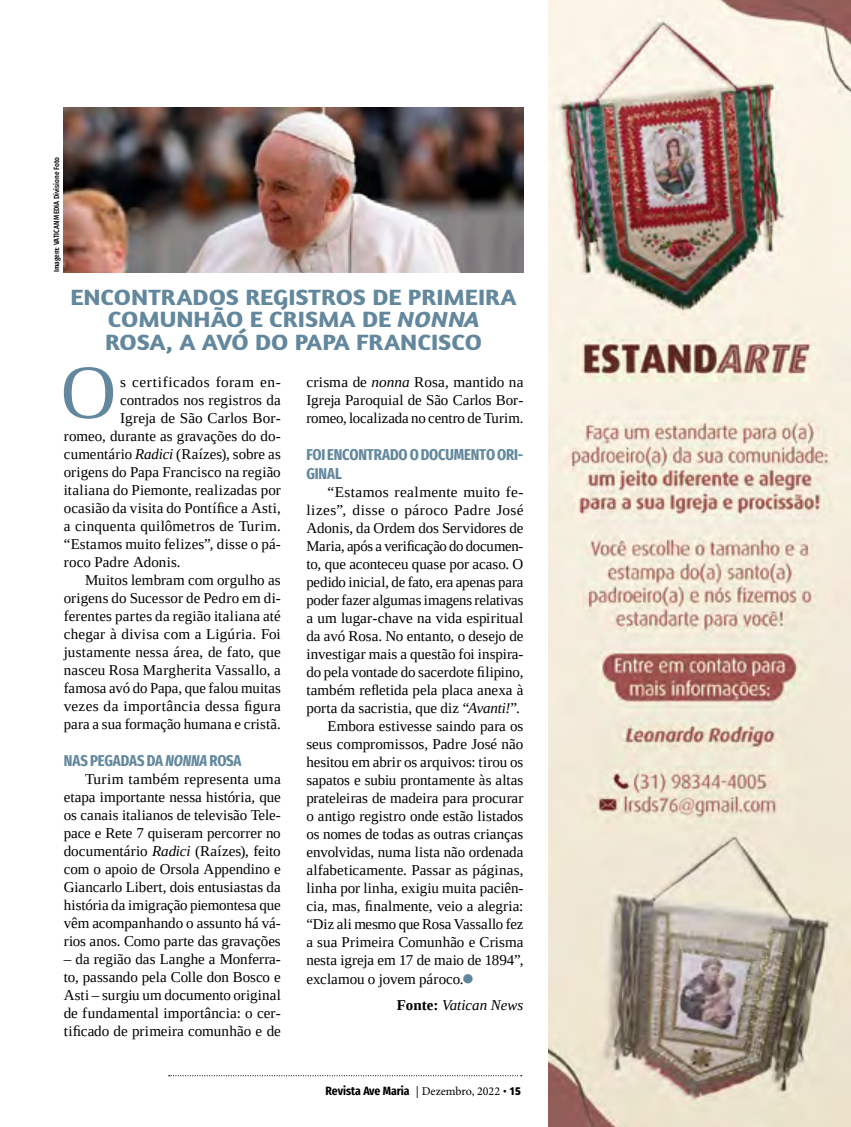
<style>
.page{position:relative;width:851px;height:1127px;background:#fff}
.page>*{position:absolute;margin:0;border:0;box-sizing:border-box;transform-origin:0 0}
.t1{font:76.95px "Tinos";color:#63889d}
.t2{font:39.3px "Tinos";color:#62869a}
.t3{font:700 22.5px/22.5px "Amaranth";color:#63889d;text-align:center;scale:1.11 1}
.t4{font:700 extra-condensed 15.75px/18.9px "Fira Sans";letter-spacing:-.01em;color:#63889d}
.t5{font:15px/18px "Tinos";color:#000;text-align:justify}
.t6{font:15px "Tinos";letter-spacing:.02em;color:#000}
.t7{font:15px "Tinos";letter-spacing:.025em;color:#000}
.t8{font:15px "Tinos";letter-spacing:.03em;color:#000}
.t9{font:italic 15px "Tinos";color:#000}
.t10{font:700 12px "Fira Sans Condensed";color:#000}
.t11{font:500 7.5px "Fira Sans Condensed";color:#000}
.s1{font-style:italic}
.s2{font-weight:700;font-style:normal}
.s3{font-family:"Minion Pro";font-weight:400}
.s4{font-family:"Amaranth"}
</style>
<div class="page">
<img style="left:549px;top:0;width:301px;height:1127px">
<img style="left:64px;top:107px;width:459px;height:165px">
<svg style="left:169px;top:1075px;width:352px;height:1px"></svg>
<p class="t11" style="left:50px;top:272px;width:117px;rotate:-90deg">Imagem: VATICAN MEDIA Divisione Foto</p>
<h3 class="t3" style="left:70px;top:285px;width:403px">ENCONTRADOS REGISTROS DE PRIMEIRA<br>COMUNHÃO E CRISMA DE <span class="s1">NONNA<br></span>ROSA, A AVÓ DO PAPA FRANCISCO</h3>
<p class="t5" style="left:306px;top:373px;width:218px">crisma de <span class="s1">nonna</span> Rosa, mantido na Igreja Paroquial de São Carlos Bor&shy;romeo, localizada no centro de Turim.</p>
<p class="t4" style="left:306px;top:444px;width:218px">FOI ENCONTRADO O DOCUMENTO ORI-<br>GINAL</p>
<p class="t5" style="left:327px;top:483px;width:197px">“Estamos realmente muito fe-</p>
<p class="t7" style="left:306px;top:500px;width:218px">lizes”, disse o pároco Padre José</p>
<p class="t5" style="left:306px;top:519px;width:218px">Adonis, da Ordem dos Servidores de</p>
<p class="t5" style="left:306px;top:537px;width:218px">Maria, após a verificação do documen-</p>
<p class="t5" style="left:306px;top:555px;width:218px">to, que aconteceu quase por acaso. O</p>
<p class="t5" style="left:306px;top:573px;width:218px">pedido inicial, de fato, era apenas para</p>
<p class="t5" style="left:306px;top:591px;width:218px">poder fazer algumas imagens relativas</p>
<p class="t5" style="left:306px;top:609px;width:218px">a um lugar-chave na vida espiritual</p>
<p class="t5" style="left:306px;top:627px;width:218px">da avó Rosa. No entanto, o desejo de</p>
<p class="t5" style="left:306px;top:645px;width:218px">investigar mais a questão foi inspira-</p>
<p class="t5" style="left:306px;top:663px;width:218px">do pela vontade do sacerdote filipino,</p>
<p class="t5" style="left:306px;top:681px;width:218px">também refletida pela placa anexa à</p>
<p class="t5" style="left:306px;top:699px;width:215px">porta da sacristia, que diz “<span class="s1">Avanti!</span>”.</p>
<p class="t5" style="left:327px;top:717px;width:197px">Embora estivesse saindo para os</p>
<p class="t5" style="left:306px;top:735px;width:218px">seus compromissos, Padre José não</p>
<p class="t5" style="left:306px;top:753px;width:218px">hesitou em abrir os arquivos: tirou os</p>
<p class="t5" style="left:306px;top:771px;width:218px">sapatos e subiu prontamente às altas</p>
<p class="t5" style="left:306px;top:789px;width:218px">prateleiras de madeira para procurar</p>
<p class="t5" style="left:306px;top:807px;width:218px">o antigo registro onde estão listados</p>
<p class="t5" style="left:306px;top:825px;width:218px">os nomes de todas as outras crianças</p>
<p class="t5" style="left:306px;top:843px;width:218px">envolvidas, numa lista não ordenada</p>
<p class="t5" style="left:306px;top:861px;width:218px">alfabeticamente. Passar as páginas,</p>
<p class="t5" style="left:306px;top:879px;width:218px">linha por linha, exigiu muita paciên-</p>
<p class="t5" style="left:306px;top:897px;width:218px">cia, mas, finalmente, veio a alegria:</p>
<p class="t5" style="left:306px;top:915px;width:218px">“Diz ali mesmo que Rosa Vassallo fez</p>
<p class="t5" style="left:306px;top:933px;width:218px">a sua Primeira Comunhão e Crisma</p>
<p class="t5" style="left:306px;top:951px;width:218px">nesta igreja em 17 de maio de 1894”,</p>
<p class="t5" style="left:306px;top:970px;width:159px">exclamou o jovem pároco.</p>
<h2 class="t2" style="left:461px;top:953px;width:15px">•</h2>
<p class="t9" style="left:396px;top:995px;width:128px"><span class="s2">Fonte:</span> Vatican News</p>
<h1 class="t1" style="left:61px;top:342px;width:57px">O</h1>
<p class="t8" style="left:120px;top:372px;width:162px">s certificados foram en-</p>
<p class="t5" style="left:120px;top:390px;width:162px">contrados nos registros da</p>
<p class="t5" style="left:120px;top:408px;width:162px">Igreja de São Carlos Bor-</p>
<p class="t5" style="left:64px;top:426px;width:218px">romeo, durante as gravações do do-</p>
<p class="t5" style="left:64px;top:444px;width:218px">cumentário <span class="s1">Radici</span> (Raízes), sobre as</p>
<p class="t5" style="left:64px;top:462px;width:218px">origens do Papa Francisco na região</p>
<p class="t5" style="left:64px;top:480px;width:218px">italiana do Piemonte, realizadas por</p>
<p class="t5" style="left:64px;top:498px;width:218px">ocasião da visita do Pontífice a Asti,</p>
<p class="t5" style="left:64px;top:516px;width:218px">a cinquenta quilômetros de Turim.</p>
<p class="t5" style="left:64px;top:534px;width:218px">“Estamos muito felizes”, disse o pá-</p>
<p class="t5" style="left:64px;top:552px;width:118px">roco Padre Adonis.</p>
<p class="t5" style="left:85px;top:570px;width:197px">Muitos lembram com orgulho as</p>
<p class="t5" style="left:64px;top:588px;width:218px">origens do Sucessor de Pedro em di-</p>
<p class="t5" style="left:64px;top:606px;width:218px">ferentes partes da região italiana até</p>
<p class="t5" style="left:64px;top:624px;width:218px">chegar à divisa com a Ligúria. Foi</p>
<p class="t5" style="left:64px;top:642px;width:218px">justamente nessa área, de fato, que</p>
<p class="t5" style="left:64px;top:660px;width:218px">nasceu Rosa Margherita Vassallo, a</p>
<p class="t5" style="left:64px;top:678px;width:218px">famosa avó do Papa, que falou muitas</p>
<p class="t6" style="left:64px;top:696px;width:218px">vezes da importância dessa figura</p>
<p class="t5" style="left:64px;top:714px;width:218px">para a sua formação humana e cristã.</p>
<p class="t4" style="left:64px;top:750px;width:179px">NAS PEGADAS DA <span class="s1">NONNA</span> ROSA</p>
<p class="t5" style="left:64px;top:770px;width:218px;text-indent:21px">Turim também representa uma etapa importante nessa história, que os canais italianos de televisão Tele&shy;pace e Rete 7 quiseram percorrer no documentário <span class="s1">Radici</span> (Raízes), feito com o apoio de Orsola Appendino e Giancarlo Libert, dois entusiastas da história da imigração piemontesa que vêm acompanhando o assunto há vá&shy;rios anos. Como parte das gravações</p>
<p class="t5" style="left:64px;top:950px;width:218px">– da região das Langhe a Monferra&shy;to, passando pela Colle don Bosco e Asti – surgiu um documento original de fundamental importância: o cer&shy;tificado de primeira comunhão e de</p>
<p class="t10" style="left:325px;top:1080px;width:197px">Revista Ave Maria <span class="s3">| Dezembro, 2022</span> <span class="s4">• 15</span></p>
</div>
